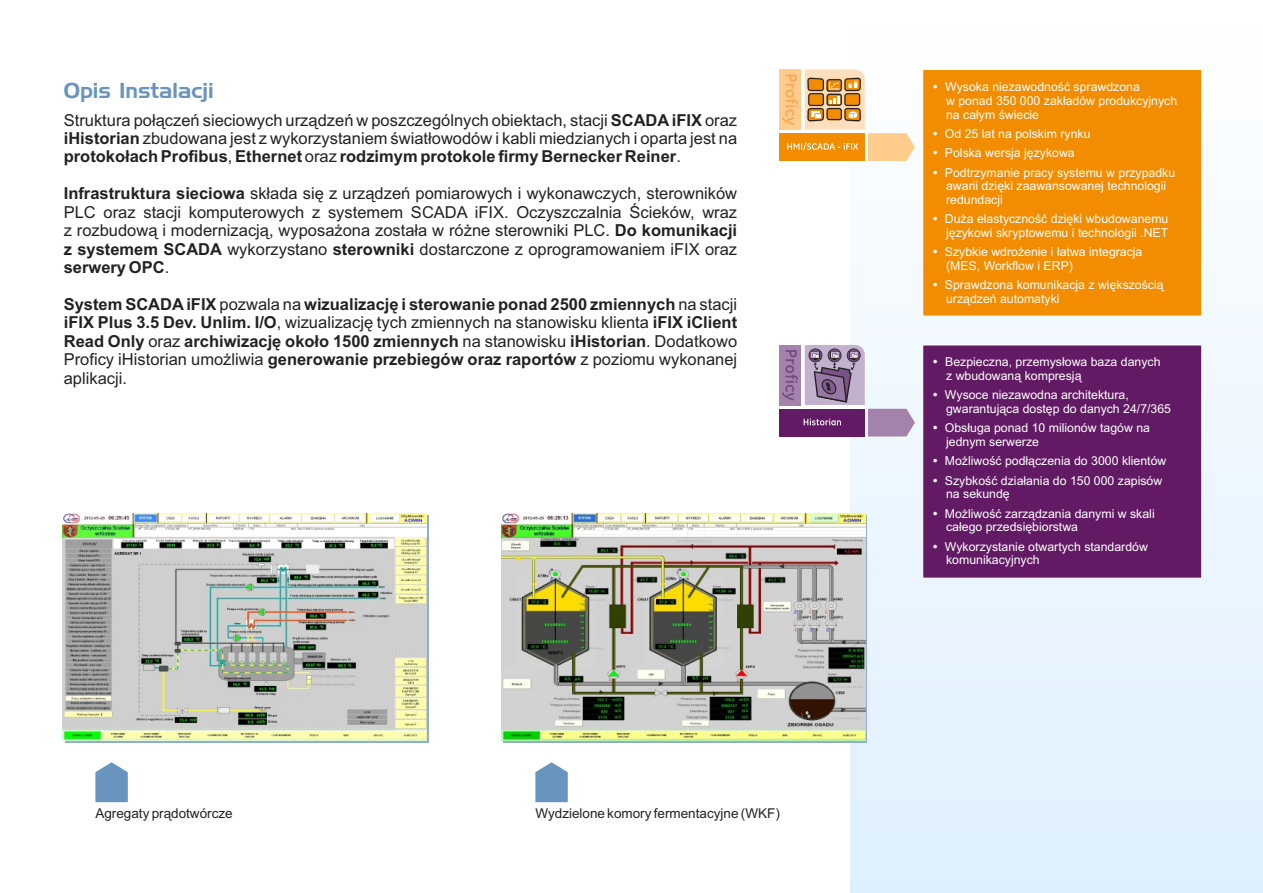
<style>
.page{position:relative;width:1263px;height:893px;background:#fff}
.page>*{position:absolute;margin:0;border:0;box-sizing:border-box;transform-origin:0 0}
.t1{font:21px "Handel Gothic EU";color:#6994bd}
.t2{font:16.5px/18.5px "Arial";color:#242121;text-align:justify}
.t3{font:700 16.5px/18.5px "Arial";color:#242121;text-align:justify}
.t4{font:13.5px "Arial";color:#242121}
.t5{font:12.3px/13.8px "Arial";color:#fff}
.t6{font:12.3px "Wingdings";color:#fff}
.s1{font-weight:700}
.s2{font-weight:400}
</style>
<div class="page">
<div style="left:850px;top:0;width:413px;height:893px;background:linear-gradient(to bottom,#fff,#deefff)"></div>
<img style="left:63px;top:513px;width:363px;height:228px">
<img style="left:502px;top:513px;width:363px;height:228px">
<svg style="left:95px;top:762px;width:33px;height:40px"></svg>
<svg style="left:535px;top:762px;width:33px;height:40px"></svg>
<div style="left:922px;top:69px;width:280px;height:247px;background:#f28c00"></div>
<svg style="left:780px;top:69px;width:135px;height:92px"></svg>
<svg style="left:780px;top:345px;width:135px;height:91px"></svg>
<div style="left:922px;top:345px;width:280px;height:233px;background:#611a63"></div>
<h1 class="t1" style="left:64px;top:83px;width:151px">Opis Instalacji</h1>
<p class="t2" style="left:64px;top:112px;width:675px">Struktura połączeń sieciowych urządzeń w poszczególnych obiektach, stacji <span class="s1">SCADA iFIX</span> oraz <span class="s1">iHistorian</span> zbudowana jest z wykorzystaniem światłowodów i kabli miedzianych i oparta jest na <span class="s1">protokołach Profibus</span>, <span class="s1">Ethernet</span> oraz <span class="s1">rodzimym protokole firmy Bernecker Reiner</span>.</p>
<p class="t2" style="left:64px;top:186px;width:675px"><span class="s1">Infrastruktura sieciowa</span> składa się z urządzeń pomiarowych i wykonawczych, sterowników PLC oraz stacji komputerowych z systemem SCADA iFIX. Oczyszczalnia Ścieków, wraz z rozbudową i modernizacją, wyposażona została w różne sterowniki PLC. <span class="s1">Do komunikacji z systemem SCADA</span> wykorzystano <span class="s1">sterowniki</span> dostarczone z oprogramowaniem iFIX oraz <span class="s1">serwery OPC</span>.</p>
<p class="t3" style="left:64px;top:296px;width:675px">System SCADAiFIX <span class="s2">pozwala na</span> wizualizację i sterowanie ponad 2500 zmiennych <span class="s2">na stacji </span>iFIX Plus 3.5 Dev. Unlim. I/O<span class="s2">, wizualizację tych zmiennych na stanowisku klienta</span> iFIX iClient Read Only <span class="s2">oraz</span> archiwizację około 1500 zmiennych <span class="s2">na stanowisku</span> iHistorian<span class="s2">. Dodatkowo Proficy iHistorian umożliwia</span> generowanie przebiegów oraz raportów <span class="s2">z poziomu wykonanej aplikacji.</span></p>
<p class="t4" style="left:95px;top:809px;width:139px">Agregaty prądotwórcze</p>
<p class="t4" style="left:535px;top:809px;width:246px">Wydzielone komory fermentacyjne (WKF)</p>
<p class="t5" style="left:946px;top:81px;width:233px;text-indent:-14px">•Wysoka niezawodność sprawdzona<br>w ponad 350 000 zakładów produkcyjnych na całym świecie</p>
<p class="t5" style="left:932px;top:128px;width:160px">•Od 25 lat na polskim rynku</p>
<p class="t5" style="left:932px;top:147px;width:144px">•Polska wersja językowa</p>
<p class="t5" style="left:946px;top:167px;width:231px;text-indent:-14px">•Podtrzymanie pracy systemu w przypadku awarii dzięki zaawansowanej technologii redundacji</p>
<p class="t5" style="left:932px;top:213px;width:238px;text-align:right">•Duża elastyczność dzięki wbudowanemu językowi skryptowemu i technologii .NET</p>
<p class="t5" style="left:946px;top:246px;width:198px;text-indent:-14px">•Szybkie wdrożenie i łatwa integracja (MES, Workflow i ERP)</p>
<p class="t5" style="left:946px;top:279px;width:219px;text-indent:-14px">•Sprawdzona komunikacja z większością urządzeń automatyki</p>
<p class="t6" style="left:932px;top:357px;width:38px">•</p>
<p class="t5" style="left:945px;top:356px;width:217px">Bezpieczna, przemysłowa baza danych</p>
<p class="t5" style="left:946px;top:370px;width:137px">z wbudowaną kompresją</p>
<p class="t5" style="left:946px;top:389px;width:226px;text-indent:-14px">•Wysoce niezawodna architektura, gwarantująca dostęp do danych 24/7/365</p>
<p class="t5" style="left:946px;top:422px;width:205px;text-indent:-14px">•Obsługa ponad 10 milionów tagów na jednym serwerze</p>
<p class="t5" style="left:932px;top:455px;width:235px">•Możliwość podłączenia do 3000 klientów</p>
<p class="t5" style="left:946px;top:474px;width:218px;text-indent:-14px">•Szybkość działania do 150 000 zapisów na sekundę</p>
<p class="t5" style="left:946px;top:507px;width:210px;text-indent:-14px">•Możliwość zarządzania danymi w skali całego przedsiębiorstwa</p>
<p class="t5" style="left:946px;top:540px;width:203px;text-indent:-14px">•Wykorzystanie otwartych standardów komunikacyjnych</p>
</div>
